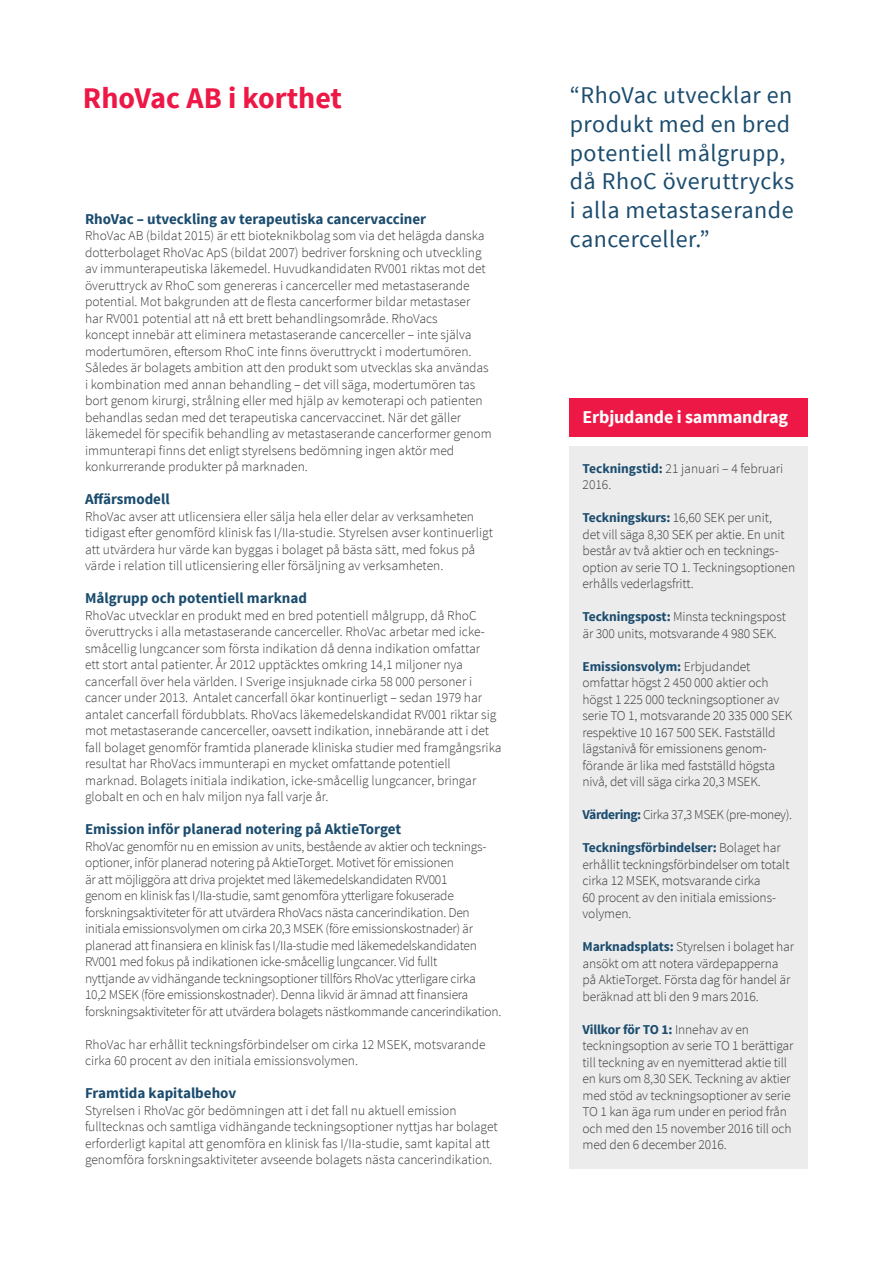
<style>
.page{position:relative;width:893px;height:1263px;background:#fff}
.page>*{position:absolute;margin:0;border:0;box-sizing:border-box;transform-origin:0 0}
.t1{font:700 30px "Source Sans Pro";color:#ed1846}
.t2{font:24px/28.8px "Source Sans Pro";letter-spacing:.02em;color:#1b4c6e}
.t3{font:700 18px "Source Sans Pro";letter-spacing:-.01em;color:#fff}
.t4{font:700 15px "Source Sans Pro";color:#1b4c6e}
.t5{font:300 13.5px/16.5px "Source Sans Pro";letter-spacing:-.01em;color:#383839}
.t6{font:300 13.5px "Source Sans Pro";letter-spacing:-.03em;color:#383839}
.s1{font-weight:700;color:#1b4c6e}
</style>
<div class="page">
<div style="left:570px;top:446px;width:238px;height:723px;background:#ebebec"></div>
<div style="left:570px;top:398px;width:238px;height:38px;background:#ed1846"></div>
<h1 class="t1" style="left:83px;top:78px;width:260px">RhoVac AB i korthet</h1>
<p class="t4" style="left:85px;top:209px;width:343px">RhoVac – utveckling av terapeutiska cancervacciner</p>
<p class="t5" style="left:85px;top:228px;width:408px">RhoVac AB (bildat 2015) är ett bioteknikbolag som via det helägda danska dotterbolaget RhoVac ApS (bildat 2007) bedriver forskning och utveckling av immunterapeutiska läkemedel. Huvudkandidaten RV001 riktas mot det överuttryck av RhoC som genereras i cancerceller med metastaserande potential. Mot bakgrunden att de flesta cancerformer bildar metastaser har RV001 potential att nå ett brett behandlingsområde. RhoVacs<br>koncept innebär att eliminera metastaserande cancerceller – inte själva modertumören, eftersom RhoC inte finns överuttryckt i modertumören.<br>Således är bolagets ambition att den produkt som utvecklas ska användas i kombination med annan behandling – det vill säga, modertumören tas bort genom kirurgi, strålning eller med hjälp av kemoterapi och patienten behandlas sedan med det terapeutiska cancervaccinet. När det gäller läkemedel för specifik behandling av metastaserande cancerformer genom immunterapi finns det enligt styrelsens bedömning ingen aktör med konkurrerande produkter på marknaden.</p>
<p class="t4" style="left:85px;top:490px;width:86px">Affärsmodell</p>
<p class="t5" style="left:85px;top:508px;width:409px">RhoVac avser att utlicensiera eller sälja hela eller delar av verksamheten tidigast efter genomförd klinisk fas I/IIa-studie. Styrelsen avser kontinuerligt att utvärdera hur värde kan byggas i bolaget på bästa sätt, med fokus på värde i relation till utlicensiering eller försäljning av verksamheten.</p>
<p class="t4" style="left:85px;top:589px;width:224px">Målgrupp och potentiell marknad</p>
<p class="t5" style="left:85px;top:607px;width:418px">RhoVac utvecklar en produkt med en bred potentiell målgrupp, då RhoC överuttrycks i alla metastaserande cancerceller. RhoVac arbetar med icke&shy;småcellig lungcancer som första indikation då denna indikation omfattar<br>ett stort antal patienter. År 2012 upptäcktes omkring 14,1 miljoner nya cancerfall över hela världen. I Sverige insjuknade cirka 58 000 personer i cancer under 2013. Antalet cancerfall ökar kontinuerligt – sedan 1979 har antalet cancerfall fördubblats. RhoVacs läkemedelskandidat RV001 riktar sig mot metastaserande cancerceller, oavsett indikation, innebärande att i det fall bolaget genomför framtida planerade kliniska studier med framgångsrika resultat har RhoVacs immunterapi en mycket omfattande potentiell marknad. Bolagets initiala indikation, icke-småcellig lungcancer, bringar globalt en och en halv miljon nya fall varje år.</p>
<p class="t4" style="left:85px;top:820px;width:318px">Emission inför planerad notering på AktieTorget</p>
<p class="t5" style="left:85px;top:838px;width:418px">RhoVac genomför nu en emission av units, bestående av aktier och tecknings&shy;optioner, inför planerad notering på AktieTorget. Motivet för emissionen<br>är att möjliggöra att driva projektet med läkemedelskandidaten RV001<br>genom en klinisk fas I/IIa-studie, samt genomföra ytterligare fokuserade forskningsaktiviteter för att utvärdera RhoVacs nästa cancerindikation. Den initiala emissionsvolymen om cirka 20,3 MSEK (före emissionskostnader) är planerad att finansiera en klinisk fas I/IIa-studie med läkemedelskandidaten RV001 med fokus på indikationen icke-småcellig lungcancer. Vid fullt<br>nyttjande av vidhängande teckningsoptioner tillförs RhoVac ytterligare cirka<br>10,2 MSEK (före emissionskostnader). Denna likvid är ämnad att finansiera forskningsaktiviteter för att utvärdera bolagets nästkommande cancerindikation.</p>
<p class="t5" style="left:85px;top:1036px;width:402px">RhoVac har erhållit teckningsförbindelser om cirka 12 MSEK, motsvarande cirka 60 procent av den initiala emissionsvolymen.</p>
<p class="t4" style="left:85px;top:1084px;width:153px">Framtida kapitalbehov</p>
<p class="t5" style="left:85px;top:1102px;width:414px">Styrelsen i RhoVac gör bedömningen att i det fall nu aktuell emission fulltecknas och samtliga vidhängande teckningsoptioner nyttjas har bolaget erforderligt kapital att genomföra en klinisk fas I/IIa-studie, samt kapital att genomföra forskningsaktiviteter avseende bolagets nästa cancerindikation.</p>
<h2 class="t2" style="left:570px;top:81px;width:226px">“RhoVac utvecklar en produkt med en bred potentiell målgrupp, då RhoC överuttrycks i alla metastaserande cancerceller.”</h2>
<h3 class="t3" style="left:583px;top:406px;width:207px">Erbjudande i sammandrag</h3>
<p class="t5" style="left:583px;top:460px;width:202px"><span class="s1">Teckningstid:</span> 21 januari – 4 februari<br>2016.</p>
<p class="t5" style="left:583px;top:509px;width:214px"><span class="s1">Teckningskurs:</span> 16,60 SEK per unit,<br>det vill säga 8,30 SEK per aktie. En unit består av två aktier och en tecknings&shy;option av serie TO 1. Teckningsoptionen erhålls vederlagsfritt.</p>
<p class="t5" style="left:583px;top:608px;width:205px"><span class="s1">Teckningspost:</span> Minsta teckningspost är 300 units, motsvarande 4 980 SEK.</p>
<p class="t5" style="left:583px;top:658px;width:211px"><span class="s1">Emissionsvolym:</span> Erbjudandet omfattar högst 2 450 000 aktier och högst 1 225 000 teckningsoptioner av serie TO 1, motsvarande 20 335 000 SEK respektive 10 167 500 SEK. Fastställd lägstanivå för emissionens genom&shy;förande är lika med fastställd högsta nivå, det vill säga cirka 20,3 MSEK.</p>
<p class="t6" style="left:583px;top:806px;width:211px"><span class="s1">Värdering:</span> Cirka 37,3 MSEK (pre-money).</p>
<p class="t5" style="left:583px;top:839px;width:209px"><span class="s1">Teckningsförbindelser:</span> Bolaget har erhållit teckningsförbindelser om totalt cirka 12 MSEK, motsvarande cirka<br>60 procent av den initiala emissions&shy;volymen.</p>
<p class="t5" style="left:583px;top:938px;width:213px"><span class="s1">Marknadsplats:</span> Styrelsen i bolaget har ansökt om att notera värdepapperna på AktieTorget. Första dag för handel är beräknad att bli den 9 mars 2016.</p>
<p class="t5" style="left:583px;top:1021px;width:212px"><span class="s1">Villkor för TO 1:</span> Innehav av en teckningsoption av serie TO 1 berättigar till teckning av en nyemitterad aktie till en kurs om 8,30 SEK. Teckning av aktier med stöd av teckningsoptioner av serie TO 1 kan äga rum under en period från och med den 15 november 2016 till och med den 6 december 2016.</p>
</div>
